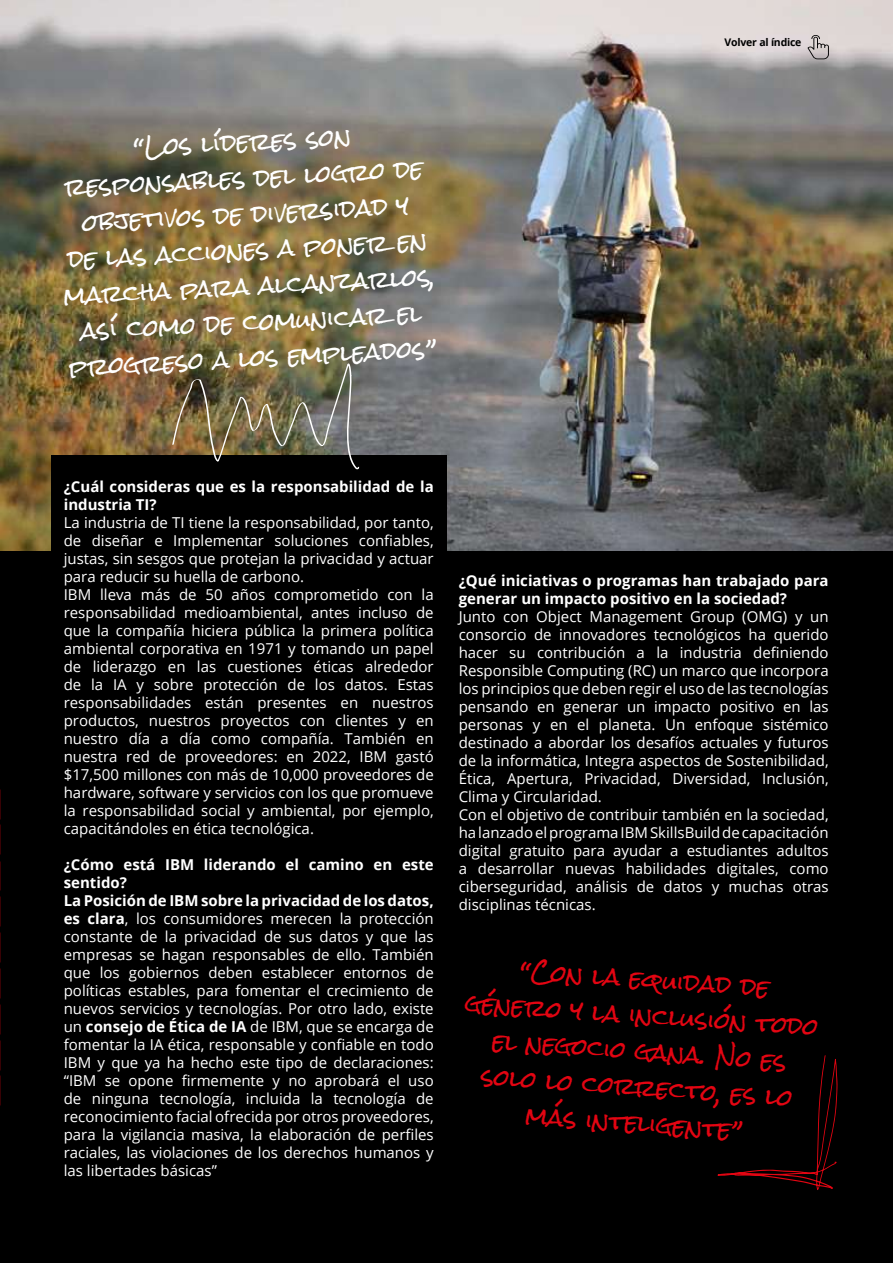
<style>
.page{position:relative;width:893px;height:1263px;background:#000}
.page>*{position:absolute;margin:0;border:0;box-sizing:border-box;transform-origin:0 0}
.t1{font:22.5px/36px "Rock Salt";color:#fff;text-align:center}
.t2{font:22.5px/36px "Rock Salt";color:#e30512;text-align:center}
.t3{font:15px/18px "Open Sans";color:#fff}
.t4{font:700 15px/18px "Open Sans";color:#fff}
.t5{font:700 10.5px "Open Sans";letter-spacing:-.02em;color:#000}
.s1{font-weight:700}
</style>
<div class="page">
<img style="left:0;top:0;width:893px;height:551px">
<div style="left:51px;top:455px;width:395px;height:268px;background:#000"></div>
<svg style="left:717px;top:1055px;width:120px;height:135px"></svg>
<img style="left:172px;top:363px;width:187px;height:106px">
<svg style="left:807px;top:35px;width:22px;height:24px"></svg>
<h1 class="t1" style="left:56px;top:135px;width:373px;rotate:-3deg">“Los líderes son responsables del logro de objetivos de diversidad y<br>de las acciones a poner en marcha para alcanzarlos, así como de comunicar el progreso a los empleados”</h1>
<p class="t5" style="left:725px;top:35px;width:78px">Volver al índice</p>
<p class="t4" style="left:64px;top:477px;width:371px">¿Cuál consideras que es la responsabilidad de la industria TI?</p>
<p class="t3" style="left:64px;top:513px;width:371px">La industria de TI tiene la responsabilidad, por tanto, de diseñar e Implementar soluciones confiables, justas, sin sesgos que protejan la privacidad y actuar para reducir su huella de carbono.<br>IBM lleva más de 50 años comprometido con la responsabilidad medioambiental, antes incluso de que la compañía hiciera pública la primera política ambiental corporativa en 1971 y tomando un papel de liderazgo en las cuestiones éticas alrededor de la IA y sobre protección de los datos. Estas responsabilidades están presentes en nuestros productos, nuestros proyectos con clientes y en nuestro día a día como compañía. También en nuestra red de proveedores: en 2022, IBM gastó $17,500 millones con más de 10,000 proveedores de hardware, software y servicios con los que promueve la responsabilidad social y ambiental, por ejemplo, capacitándoles en ética tecnológica.</p>
<p class="t3" style="left:64px;top:855px;width:371px"><span class="s1">¿Cómo está IBM liderando el camino en este sentido?<br>La Posición de IBM sobre la privacidad de los datos, es clara</span>, los consumidores merecen la protección constante de la privacidad de sus datos y que las empresas se hagan responsables de ello. También que los gobiernos deben establecer entornos de políticas estables, para fomentar el crecimiento de nuevos servicios y tecnologías. Por otro lado, existe un <span class="s1">consejo de Ética de IA</span> de IBM, que se encarga de fomentar la IA ética, responsable y confiable en todo IBM y que ya ha hecho este tipo de declaraciones: “IBM se opone firmemente y no aprobará el uso de ninguna tecnología, incluida la tecnología de reconocimiento facial ofrecida por otros proveedores, para la vigilancia masiva, la elaboración de perfiles raciales, las violaciones de los derechos humanos y las libertades básicas”</p>
<p class="t4" style="left:459px;top:571px;width:371px">¿Qué iniciativas o programas han trabajado para generar un impacto positivo en la sociedad?</p>
<p class="t3" style="left:459px;top:607px;width:371px">Junto con Object Management Group (OMG) y un consorcio de innovadores tecnológicos ha querido hacer su contribución a la industria definiendo Responsible Computing (RC) un marco que incorpora los principios que deben regir el uso de las tecnologías pensando en generar un impacto positivo en las personas y en el planeta. Un enfoque sistémico destinado a abordar los desafíos actuales y futuros de la informática, Integra aspectos de Sostenibilidad, Ética, Apertura, Privacidad, Diversidad, Inclusión, Clima y Circularidad.<br>Con el objetivo de contribuir también en la sociedad, ha lanzado el programa IBM SkillsBuild de capacitación digital gratuito para ayudar a estudiantes adultos a desarrollar nuevas habilidades digitales, como ciberseguridad, análisis de datos y muchas otras disciplinas técnicas.</p>
<h1 class="t2" style="left:470px;top:950px;width:355px;rotate:4deg">“Con la equidad de<br>género y la inclusión todo el negocio gana. No es solo lo correcto, es lo más inteligente”</h1>
</div>
